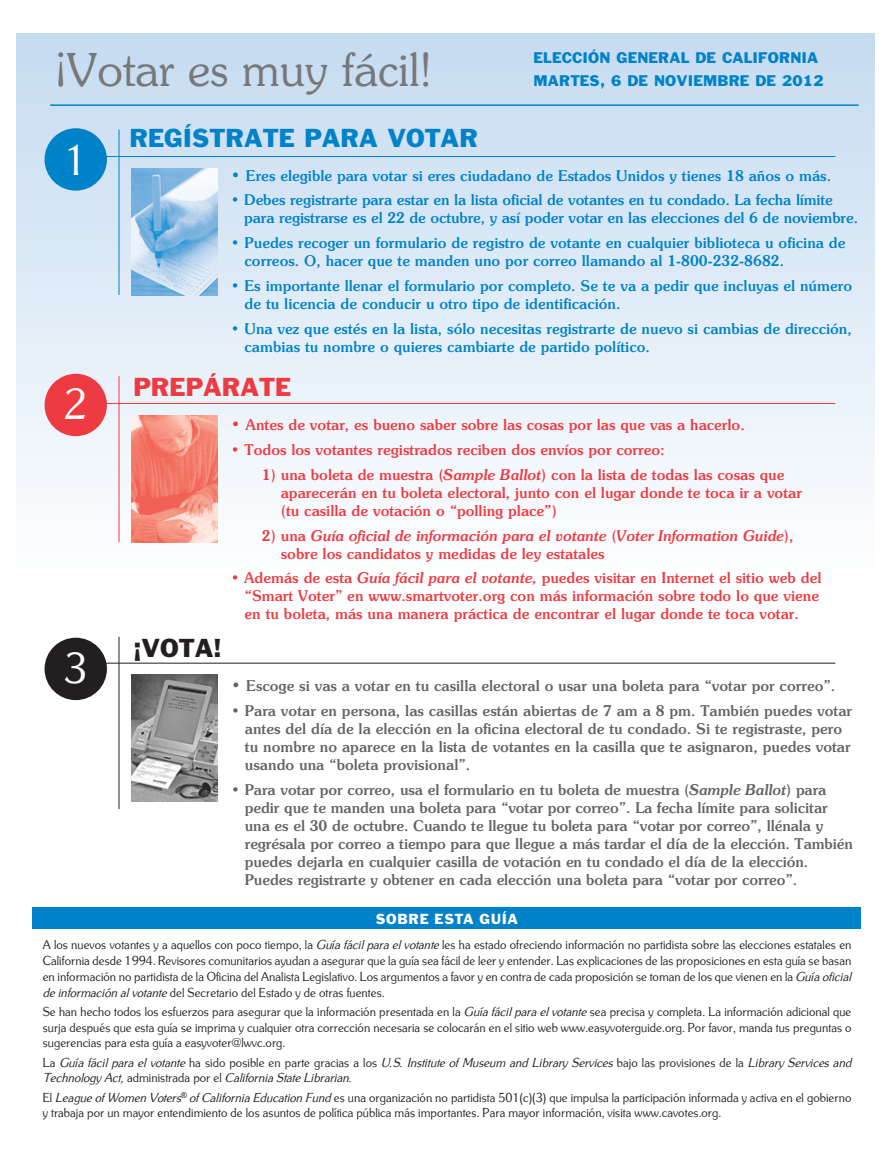
<style>
.page{position:relative;width:891px;height:1161px;background:#fff}
.page>*{position:absolute;margin:0;border:0;box-sizing:border-box;transform-origin:0 0}
.t1{font:300 45.75px "Souvenir IT Cby BT";color:#76787b}
.t2{font:45px "Souvenir Got URWT";color:#fff}
.subhead{font:24px "Franklin Gothic";color:#0082c8}
.subhead-2{font:24px "Franklin Gothic";color:#ee3a41}
.subhead-3{font:24px "Franklin Gothic";color:#231f20}
.t3{font:500 15px/18px "Souvenir IT Cby BT";letter-spacing:-.005em;color:#636366}
.t4{font:500 15px/18px "Souvenir IT Cby BT";color:#0082c8}
.t5{font:500 15px/18px "Souvenir IT Cby BT";color:#ee3a41}
.t6{font:italic 500 15px/18px "Souvenir IT Cby BT";color:#ee3a41}
.subhead-4{font:14.25px "Franklin Gothic";letter-spacing:.01em;color:#0082c8}
.Body_Bullet{font:13.5px/15.8px "Souvenir Got URWT";letter-spacing:.005em;color:#231f20;text-align:justify}
.Body_Bullet-2{font:italic 13.5px/15.8px "Souvenir Got URWT";letter-spacing:.005em;color:#231f20}
.t7{font:13.5px "Franklin Gothic";letter-spacing:.045em;color:#fff}
.s1{font-size:16.5px}
.s2{font-style:italic}
.s3{font-style:normal}
</style>
<div class="page">
<div style="left:16px;top:34px;width:859px;height:541px;background:linear-gradient(to bottom,#c4dbf0,#fefefe)"></div>
<hr style="left:50px;top:104px;width:809px;height:2px;background:#0082c8">
<img style="left:131px;top:168px;width:86px;height:127px">
<img style="left:131px;top:415px;width:86px;height:127px">
<img style="left:132px;top:675px;width:86px;height:126px">
<hr style="left:119px;top:130px;width:1px;height:165px;background:#0082c8">
<hr style="left:119px;top:376px;width:1px;height:166px;background:#ee3a41">
<hr style="left:119px;top:637px;width:1px;height:172px;background:#231f20">
<hr style="left:46px;top:156px;width:789px;height:1px;background:#0082c8">
<hr style="left:107px;top:403px;width:728px;height:1px;background:#ee3a41">
<hr style="left:46px;top:663px;width:789px;height:1px;background:#231f20">
<div style="left:45px;top:128px;width:62px;height:63px;background:#0082c8;border-radius:50%"></div>
<div style="left:45px;top:638px;width:62px;height:62px;background:#231f20;border-radius:50%"></div>
<div style="left:45px;top:374px;width:62px;height:62px;background:#ee3a41;border-radius:50%"></div>
<div style="left:32px;top:907px;width:829px;height:22px;background:#0082c8"></div>
<p class="subhead-4" style="left:533px;top:49px;width:286px">ELECCIÓN GENERAL DE CALIFORNIA</p>
<p class="subhead-4" style="left:533px;top:72px;width:292px">MARTES, 6 DE NOVIEMBRE DE 2012</p>
<p class="t1" style="left:55px;top:42px;width:379px">¡Votar es muy fácil!</p>
<p class="subhead" style="left:130px;top:122px;width:350px">REGÍSTRATE PARA VOTAR</p>
<p class="t4" style="left:231px;top:166px;width:602px"><span class="s1">•</span> Eres elegible para votar si eres ciudadano de Estados Unidos y tienes 18 años o más.</p>
<p class="t4" style="left:244px;top:191px;width:615px;text-indent:-13px">• Debes registrarte para estar en la lista oficial de votantes en tu condado. La fecha límite para registrarse es el 22 de octubre, y así poder votar en las elecciones del 6 de noviembre.</p>
<p class="t4" style="left:245px;top:233px;width:602px;text-indent:-14px">• Puedes recoger un formulario de registro de votante en cualquier biblioteca u oficina de correos. O, hacer que te manden uno por correo llamando al 1-800-232-8682.</p>
<p class="t4" style="left:245px;top:276px;width:609px;text-indent:-14px">• Es importante llenar el formulario por completo. Se te va a pedir que incluyas el número de tu licencia de conducir u otro tipo de identificación.</p>
<p class="t4" style="left:245px;top:319px;width:609px;text-indent:-14px">• Una vez que estés en la lista, sólo necesitas registrarte de nuevo si cambias de dirección, cambias tu nombre o quieres cambiarte de partido político.</p>
<p class="t2" style="left:64px;top:134px;width:25px">1</p>
<p class="t2" style="left:64px;top:378px;width:25px">2</p>
<p class="t2" style="left:64px;top:642px;width:25px">3</p>
<p class="subhead-2" style="left:134px;top:371px;width:159px">PREPÁRATE</p>
<p class="t5" style="left:231px;top:416px;width:515px"><span class="s1">•</span> Antes de votar, es bueno saber sobre las cosas por las que vas a hacerlo.</p>
<p class="t5" style="left:231px;top:441px;width:436px">• Todos los votantes registrados reciben dos envíos por correo:</p>
<p class="t5" style="left:281px;top:465px;width:523px;text-indent:-19px">1) una boleta de muestra (<span class="s2">Sample Ballot</span>) con la lista de todas las cosas que aparecerán en tu boleta electoral, junto con el lugar donde te toca ir a votar (tu casilla de votación o “polling place”)</p>
<p class="t6" style="left:281px;top:526px;width:514px;text-indent:-19px"><span class="s3">2) una</span> Guía oficial de información para el votante <span class="s3">(</span>Voter Information Guide<span class="s3">), sobre los candidatos y medidas de ley estatales</span></p>
<p class="t5" style="left:245px;top:569px;width:578px;text-indent:-14px">• Además de esta <span class="s2">Guía fácil para el votante,</span> puedes visitar en Internet el sitio web del “Smart Voter” en www.smartvoter.org con más información sobre todo lo que viene en tu boleta, más una manera práctica de encontrar el lugar donde te toca votar.</p>
<p class="subhead-3" style="left:134px;top:632px;width:90px">¡VOTA!</p>
<p class="t3" style="left:231px;top:677px;width:606px"><span class="s1">•</span> Escoge si vas a votar en tu casilla electoral o usar una boleta para “votar por correo”.</p>
<p class="t3" style="left:245px;top:701px;width:609px;text-indent:-14px">• Para votar en persona, las casillas están abiertas de 7 am a 8 pm. También puedes votar antes del día de la elección en la oficina electoral de tu condado. Si te registraste, pero tu nombre no aparece en la lista de votantes en la casilla que te asignaron, puedes votar usando una “boleta provisional”.</p>
<p class="t3" style="left:245px;top:780px;width:610px;text-indent:-14px">• Para votar por correo, usa el formulario en tu boleta de muestra (<span class="s2">Sample Ballot</span>) para pedir que te manden una boleta para “votar por correo”. La fecha límite para solicitar una es el 30 de octubre. Cuando te llegue tu boleta para “votar por correo”, llénala y regrésala por correo a tiempo para que llegue a más tardar el día de la elección. También puedes dejarla en cualquier casilla de votación en tu condado el día de la elección.<br>Puedes registrarte y obtener en cada elección una boleta para “votar por correo”.</p>
<p class="t7" style="left:376px;top:910px;width:144px">SOBRE ESTA GUÍA</p>
<p class="Body_Bullet" style="left:43px;top:937px;width:810px">A los nuevos votantes y a aquellos con poco tiempo, la <span class="s2">Guía fácil para el votante</span> les ha estado ofreciendo información no partidista sobre las elecciones estatales en California desde 1994. Revisores comunitarios ayudan a asegurar que la guía sea fácil de leer y entender. Las explicaciones de las proposiciones en esta guía se basan en información no partidista de la Oficina del Analista Legislativo. Los argumentos a favor y en contra de cada proposición se toman de los que vienen en la <span class="s2">Guía oficial de información al votante</span> del Secretario del Estado y de otras fuentes.</p>
<p class="Body_Bullet" style="left:43px;top:1003px;width:810px">Se han hecho todos los esfuerzos para asegurar que la información presentada en la <span class="s2">Guía fácil para el votante</span> sea precisa y completa. La información adicional que surja después que esta guía se imprima y cualquier otra corrección necesaria se colocarán en el sitio web www.easyvoterguide.org. Por favor, manda tus preguntas o sugerencias para esta guía a easyvoter@lwvc.org.</p>
<p class="Body_Bullet-2" style="left:43px;top:1054px;width:810px"><span class="s3">La</span> Guía fácil para el votante <span class="s3">ha sido posible en parte gracias a los</span> U.S. Institute of Museum and Library Services <span class="s3">bajo las provisiones de la</span> Library Services and<br>Technology Act, <span class="s3">administrada por el</span> California State Librarian.</p>
<p class="Body_Bullet" style="left:43px;top:1089px;width:810px">El <span class="s2">League of Women Voters</span><sup>®</sup> <span class="s2">of California Education Fund</span> es una organización no partidista 501(c)(3) que impulsa la participación informada y activa en el gobierno y trabaja por un mayor entendimiento de los asuntos de política pública más importantes. Para mayor información, visita www.cavotes.org.</p>
</div>
